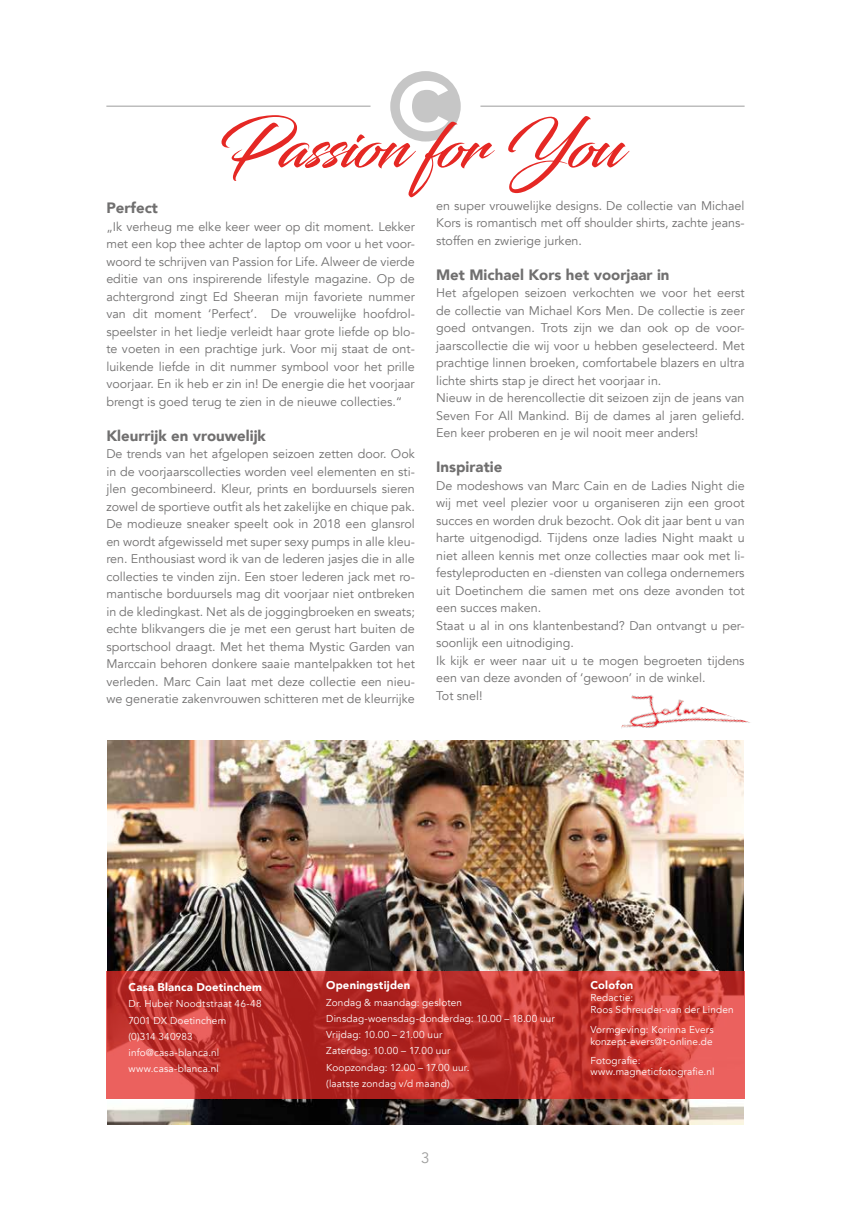
<style>
.page{position:relative;width:851px;height:1205px;background:#fff}
.page>*{position:absolute;margin:0;border:0;box-sizing:border-box;transform-origin:0 0}
.t1{font:900 15px "Avenir";color:#706f6f}
.t2{font:15px "Avenir";color:#9d9d9c}
.t3{font:12.5px/17.5px "Avenir";color:#706f6f;text-align:justify}
.t4{font:900 11.25px "Avenir";letter-spacing:.02em;color:#fff}
.t5{font:10px/16.2px "Avenir";letter-spacing:.015em;color:#fff}
</style>
<div class="page">
<img style="left:107px;top:741px;width:636px;height:383px">
<svg style="left:106px;top:971px;width:638px;height:127px;background:#c13530"></svg>
<hr style="left:106px;top:106px;width:264px;height:1px;background:#9d9d9c">
<hr style="left:480px;top:106px;width:264px;height:1px;background:#9d9d9c">
<div style="left:390px;top:71px;width:70px;height:71px;background:#c6c6c6;border-radius:50%"></div>
<img style="left:621px;top:695px;width:129px;height:71px">
<svg style="left:221px;top:81px;width:408px;height:116px"></svg>
<p class="t1" style="left:106px;top:195px;width:53px">Perfect</p>
<p class="t3" style="left:106px;top:218px;width:310px">„Ik verheug me elke keer weer op dit moment. Lekker met een kop thee achter de laptop om voor u het voor&shy;woord te schrijven van Passion for Life. Alweer de vierde editie van ons inspirerende lifestyle magazine. Op de achtergrond zingt Ed Sheeran mijn favoriete nummer van dit moment ‘Perfect’. De vrouwelijke hoofdrol&shy;speelster in het liedje verleidt haar grote liefde op blo&shy;te voeten in een prachtige jurk. Voor mij staat de ont&shy;luikende liefde in dit nummer symbool voor het prille voorjaar. En ik heb er zin in! De energie die het voorjaar brengt is goed terug te zien in de nieuwe collecties.“</p>
<p class="t1" style="left:106px;top:423px;width:161px">Kleurrijk en vrouwelijk</p>
<p class="t3" style="left:106px;top:445px;width:310px">De trends van het afgelopen seizoen zetten door. Ook in de voorjaarscollecties worden veel elementen en sti&shy;jlen gecombineerd. Kleur, prints en borduursels sieren zowel de sportieve outfit als het zakelijke en chique pak.<br>De modieuze sneaker speelt ook in 2018 een glansrol en wordt afgewisseld met super sexy pumps in alle kleu&shy;ren. Enthousiast word ik van de lederen jasjes die in alle collecties te vinden zijn. Een stoer lederen jack met ro&shy;mantische borduursels mag dit voorjaar niet ontbreken in de kledingkast. Net als de joggingbroeken en sweats; echte blikvangers die je met een gerust hart buiten de sportschool draagt. Met het thema Mystic Garden van Marccain behoren donkere saaie mantelpakken tot het verleden. Marc Cain laat met deze collectie een nieu&shy;we generatie zakenvrouwen schitteren met de kleurrijke</p>
<p class="t3" style="left:436px;top:197px;width:310px">en super vrouwelijke designs. De collectie van Michael Kors is romantisch met off shoulder shirts, zachte jeans&shy;stoffen en zwierige jurken.</p>
<p class="t1" style="left:436px;top:262px;width:235px">Met Michael Kors het voorjaar in</p>
<p class="t3" style="left:436px;top:284px;width:310px;text-align:left">Het afgelopen seizoen verkochten we voor het eerst de collectie van Michael Kors Men. De collectie is zeer goed ontvangen. Trots zijn we dan ook op de voor&shy;jaarscollectie die wij voor u hebben geselecteerd. Met prachtige linnen broeken, comfortabele blazers en ultra lichte shirts stap je direct het voorjaar in.<br>Nieuw in de herencollectie dit seizoen zijn de jeans van Seven For All Mankind. Bij de dames al jaren geliefd.<br>Een keer proberen en je wil nooit meer anders!</p>
<p class="t1" style="left:436px;top:454px;width:68px">Inspiratie</p>
<p class="t3" style="left:436px;top:477px;width:310px;text-align:left">De modeshows van Marc Cain en de Ladies Night die wij met veel plezier voor u organiseren zijn een groot succes en worden druk bezocht. Ook dit jaar bent u van harte uitgenodigd. Tijdens onze ladies Night maakt u niet alleen kennis met onze collecties maar ook met li&shy;festyleproducten en -diensten van collega ondernemers uit Doetinchem die samen met ons deze avonden tot een succes maken.<br>Staat u al in ons klantenbestand? Dan ontvangt u per&shy;soonlijk een uitnodiging.<br>Ik kijk er weer naar uit u te mogen begroeten tijdens een van deze avonden of ‘gewoon’ in de winkel.<br>Tot snel!</p>
<p class="t4" style="left:128px;top:977px;width:135px">Casa Blanca Doetinchem</p>
<p class="t5" style="left:128px;top:996px;width:135px">Dr. Huber Noodtstraat 46-48<br>7001 DX Doetinchem<br>(0)314 340983 info@casa-blanca.nl www.casa-blanca.nl</p>
<p class="t4" style="left:326px;top:976px;width:86px">Openingstijden</p>
<p class="t5" style="left:326px;top:994px;width:230px">Zondag &amp; maandag: gesloten<br>Dinsdag-woensdag-donderdag: 10.00 – 18.00 uur<br>Vrijdag: 10.00 – 21.00 uur<br>Zaterdag: 10.00 – 17.00 uur<br>Koopzondag: 12.00 – 17.00 uur.<br>(laatste zondag v/d maand)</p>
<p class="t2" style="left:421px;top:1149px;width:10px">3</p>
<p class="t4" style="left:590px;top:976px;width:44px">Colofon</p>
<p class="t5" style="left:590px;top:992px;width:145px;line-height:12px">Redactie:<br>Roos Schreuder-van der Linden</p>
<p class="t5" style="left:590px;top:1023px;width:125px;line-height:12px">Vormgeving: Korinna Evers konzept-evers@t-online.de</p>
<p class="t5" style="left:590px;top:1054px;width:126px;line-height:11.2px">Fotografie: www.magneticfotografie.nl</p>
</div>
